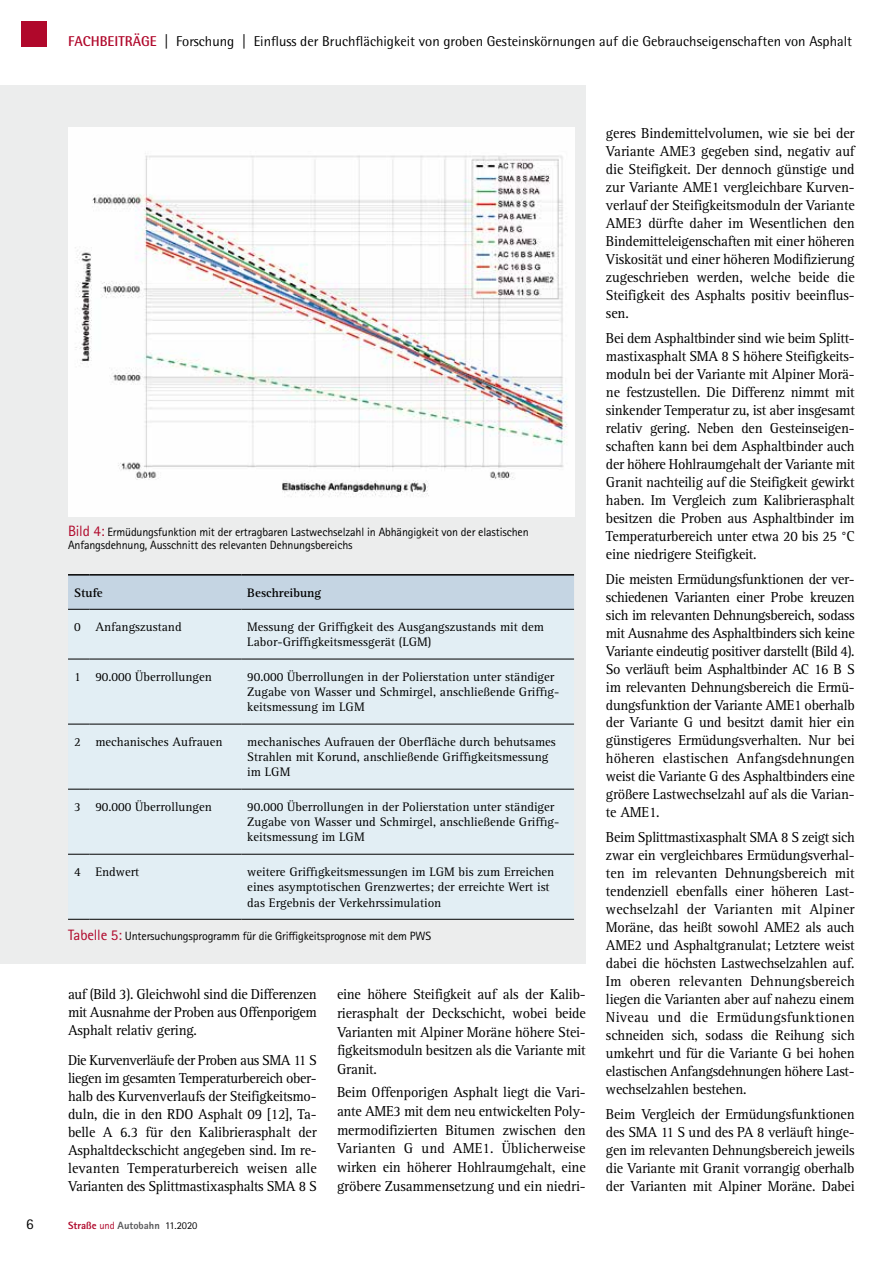
<style>
.page{position:relative;width:893px;height:1263px;background:#fff}
.page>*{position:absolute;margin:0;border:0;box-sizing:border-box;transform-origin:0 0}
.t1{font:15px "Rotis Sans Serif W1 G";color:#000}
.t2{font:14.85px/18px "Rotis Serif W1 G";letter-spacing:-.015em;color:#000;text-align:justify;scale:.96 1}
.t3{font:14.25px "Rotis Semi Sans W1 G";color:#000}
.t4{font:12.75px/15.3px "Rotis Serif W1 G";color:#000}
.t5{font:700 12.75px "Rotis Serif W1 G";color:#000}
.t6{font:12px/13.5px "Rotis Sans Serif W1 G";letter-spacing:-.015em;color:#000}
.t7{font:800 10.5px "Rotis Sans Serif W1 G";color:#58585a}
.s1{font-weight:700;color:#b0082b}
.s2{font-size:15px;color:#b0082b}
.s3{color:#b0082b}
.s4{font-weight:400;color:#b0082b}
.s5{font-weight:400;color:#000}
</style>
<div class="page">
<div style="left:21px;top:21px;width:26px;height:26px;background:#b0082b"></div>
<div style="left:0;top:85px;width:586px;height:878px;background:#eceded"></div>
<img style="left:68px;top:128px;width:506px;height:389px">
<div style="left:68px;top:658px;width:506px;height:261px;background:#e2eef4"></div>
<div style="left:68px;top:576px;width:506px;height:34px;background:#c5d5e3"></div>
<hr style="left:89px;top:609px;width:152px;height:1px;background:#000">
<hr style="left:241px;top:609px;width:333px;height:1px;background:#000">
<svg style="left:68px;top:659px;width:21px;height:1px"></svg>
<hr style="left:89px;top:659px;width:152px;height:1px;background:#000">
<hr style="left:241px;top:659px;width:333px;height:1px;background:#000">
<svg style="left:68px;top:724px;width:21px;height:1px"></svg>
<hr style="left:89px;top:724px;width:152px;height:1px;background:#000">
<hr style="left:241px;top:724px;width:333px;height:1px;background:#000">
<svg style="left:68px;top:789px;width:21px;height:1px"></svg>
<hr style="left:89px;top:789px;width:152px;height:1px;background:#000">
<hr style="left:241px;top:789px;width:333px;height:1px;background:#000">
<svg style="left:68px;top:854px;width:21px;height:1px"></svg>
<hr style="left:89px;top:854px;width:152px;height:1px;background:#000">
<hr style="left:241px;top:854px;width:333px;height:1px;background:#000">
<svg style="left:68px;top:919px;width:21px;height:1px"></svg>
<hr style="left:89px;top:919px;width:152px;height:1px;background:#000">
<hr style="left:241px;top:919px;width:333px;height:1px;background:#000">
<hr style="left:68px;top:574px;width:21px;height:2px;background:#000">
<hr style="left:89px;top:574px;width:152px;height:2px;background:#000">
<hr style="left:241px;top:574px;width:333px;height:2px;background:#000">
<p class="t1" style="left:26px;top:1215px;width:9px">6</p>
<p class="t3" style="left:68px;top:33px;width:785px"><span class="s1">FACHBEITRÄGE</span> | Forschung | Einfluss der Bruchflächigkeit von groben Gesteinskörnungen auf die Gebrauchseigenschaften von Asphalt</p>
<p class="t6" style="left:68px;top:525px;width:462px"><span class="s2">Bild 4:</span> Ermüdungsfunktion mit der ertragbaren Lastwechselzahl in Abhängigkeit von der elastischen<br>Anfangsdehnung, Ausschnitt des relevanten Dehnungsbereichs</p>
<p class="t5" style="left:74px;top:584px;width:30px">Stufe</p>
<p class="t5" style="left:247px;top:584px;width:75px">Beschreibung</p>
<p class="t4" style="left:74px;top:619px;width:109px">0 Anfangszustand</p>
<p class="t4" style="left:247px;top:619px;width:298px">Messung der Griffigkeit des Ausgangszustands mit dem<br>Labor-Griffigkeitsmessgerät (LGM)</p>
<p class="t4" style="left:74px;top:669px;width:139px">1 90.000 Überrollungen</p>
<p class="t4" style="left:247px;top:669px;width:314px">90.000 Überrollungen in der Polierstation unter ständiger<br>Zugabe von Wasser und Schmirgel, anschließende Griffig&shy;keitsmessung im LGM</p>
<p class="t4" style="left:74px;top:734px;width:150px">2 mechanisches Aufrauen</p>
<p class="t4" style="left:247px;top:734px;width:310px">mechanisches Aufrauen der Oberfläche durch behutsames<br>Strahlen mit Korund, anschließende Griffigkeitsmessung im LGM</p>
<p class="t4" style="left:74px;top:799px;width:139px">3 90.000 Überrollungen</p>
<p class="t4" style="left:247px;top:799px;width:314px">90.000 Überrollungen in der Polierstation unter ständiger<br>Zugabe von Wasser und Schmirgel, anschließende Griffig&shy;keitsmessung im LGM</p>
<p class="t4" style="left:74px;top:864px;width:67px">4 Endwert</p>
<p class="t4" style="left:247px;top:864px;width:309px">weitere Griffigkeitsmessungen im LGM bis zum Erreichen eines asymptotischen Grenzwertes; der erreichte Wert ist das Ergebnis der Verkehrssimulation</p>
<p class="t6" style="left:68px;top:929px;width:365px"><span class="s2">Tabelle 5:</span> Untersuchungsprogramm für die Griffigkeitsprognose mit dem PWS</p>
<p class="t2" style="left:68px;top:985px;width:261px">auf (Bild 3). Gleichwohl sind die Differenzen mit Ausnahme der Proben aus Offenporigem Asphalt relativ gering.</p>
<p class="t2" style="left:68px;top:1051px;width:261px">Die Kurvenverläufe der Proben aus SMA 11 S liegen im gesamten Temperaturbereich ober&shy;halb des Kurvenverlaufs der Steifigkeitsmo&shy;duln, die in den RDO Asphalt 09 [12], Ta&shy;belle A 6.3 für den Kalibrierasphalt der Asphaltdeckschicht angegeben sind. Im re&shy;levanten Temperaturbereich weisen alle Varianten des Splittmastixasphalts SMA 8 S</p>
<p class="t7" style="left:68px;top:1219px;width:131px"><span class="s3">Straße</span> <span class="s4">und</span> Autobahn <span class="s5">11.2020</span></p>
<p class="t2" style="left:337px;top:985px;width:261px;line-height:18.8px">eine höhere Steifigkeit auf als der Kalib&shy;rierasphalt der Deckschicht, wobei beide Varianten mit Alpiner Moräne höhere Stei&shy;figkeitsmoduln besitzen als die Variante mit Granit.</p>
<p class="t2" style="left:337px;top:1083px;width:261px;line-height:18.8px">Beim Offenporigen Asphalt liegt die Vari&shy;ante AME3 mit dem neu entwickelten Poly&shy;mermodifizierten Bitumen zwischen den Varianten G und AME1. Üblicherweise wirken ein höherer Hohlraumgehalt, eine gröbere Zusammensetzung und ein niedri-</p>
<p class="t2" style="left:606px;top:124px;width:261px">geres Bindemittelvolumen, wie sie bei der Variante AME3 gegeben sind, negativ auf die Steifigkeit. Der dennoch günstige und zur Variante AME1 vergleichbare Kurven&shy;verlauf der Steifigkeitsmoduln der Variante AME3 dürfte daher im Wesentlichen den Bindemitteleigenschaften mit einer höheren Viskosität und einer höheren Modifizierung zugeschrieben werden, welche beide die Steifigkeit des Asphalts positiv beeinflus&shy;sen.</p>
<p class="t2" style="left:606px;top:329px;width:261px">Bei dem Asphaltbinder sind wie beim Splitt&shy;mastixasphalt SMA 8 S höhere Steifigkeits&shy;moduln bei der Variante mit Alpiner Morä&shy;ne festzustellen. Die Differenz nimmt mit sinkender Temperatur zu, ist aber insgesamt relativ gering. Neben den Gesteinseigen&shy;schaften kann bei dem Asphaltbinder auch der höhere Hohlraumgehalt der Variante mit Granit nachteilig auf die Steifigkeit gewirkt haben. Im Vergleich zum Kalibrierasphalt besitzen die Proben aus Asphaltbinder im Temperaturbereich unter etwa 20 bis 25 °C eine niedrigere Steifigkeit.</p>
<p class="t2" style="left:606px;top:570px;width:261px">Die meisten Ermüdungsfunktionen der ver&shy;schiedenen Varianten einer Probe kreuzen sich im relevanten Dehnungsbereich, sodass mit Ausnahme des Asphaltbinders sich keine Variante eindeutig positiver darstellt (Bild 4).<br>So verläuft beim Asphaltbinder AC 16 B S im relevanten Dehnungsbereich die Ermü&shy;dungsfunktion der Variante AME1 oberhalb der Variante G und besitzt damit hier ein günstigeres Ermüdungsverhalten. Nur bei höheren elastischen Anfangsdehnungen weist die Variante G des Asphaltbinders eine größere Lastwechselzahl auf als die Varian&shy;te AME1.</p>
<p class="t2" style="left:606px;top:828px;width:261px">Beim Splittmastixasphalt SMA 8 S zeigt sich zwar ein vergleichbares Ermüdungsverhal&shy;ten im relevanten Dehnungsbereich mit tendenziell ebenfalls einer höheren Last&shy;wechselzahl der Varianten mit Alpiner Moräne, das heißt sowohl AME2 als auch AME2 und Asphaltgranulat; Letztere weist dabei die höchsten Lastwechselzahlen auf.<br>Im oberen relevanten Dehnungsbereich liegen die Varianten aber auf nahezu einem Niveau und die Ermüdungsfunktionen schneiden sich, sodass die Reihung sich umkehrt und für die Variante G bei hohen elastischen Anfangsdehnungen höhere Last&shy;wechselzahlen bestehen.</p>
<p class="t2" style="left:606px;top:1105px;width:261px">Beim Vergleich der Ermüdungsfunktionen des SMA 11 S und des PA 8 verläuft hinge&shy;gen im relevanten Dehnungsbereich jeweils die Variante mit Granit vorrangig oberhalb der Varianten mit Alpiner Moräne. Dabei</p>
</div>
